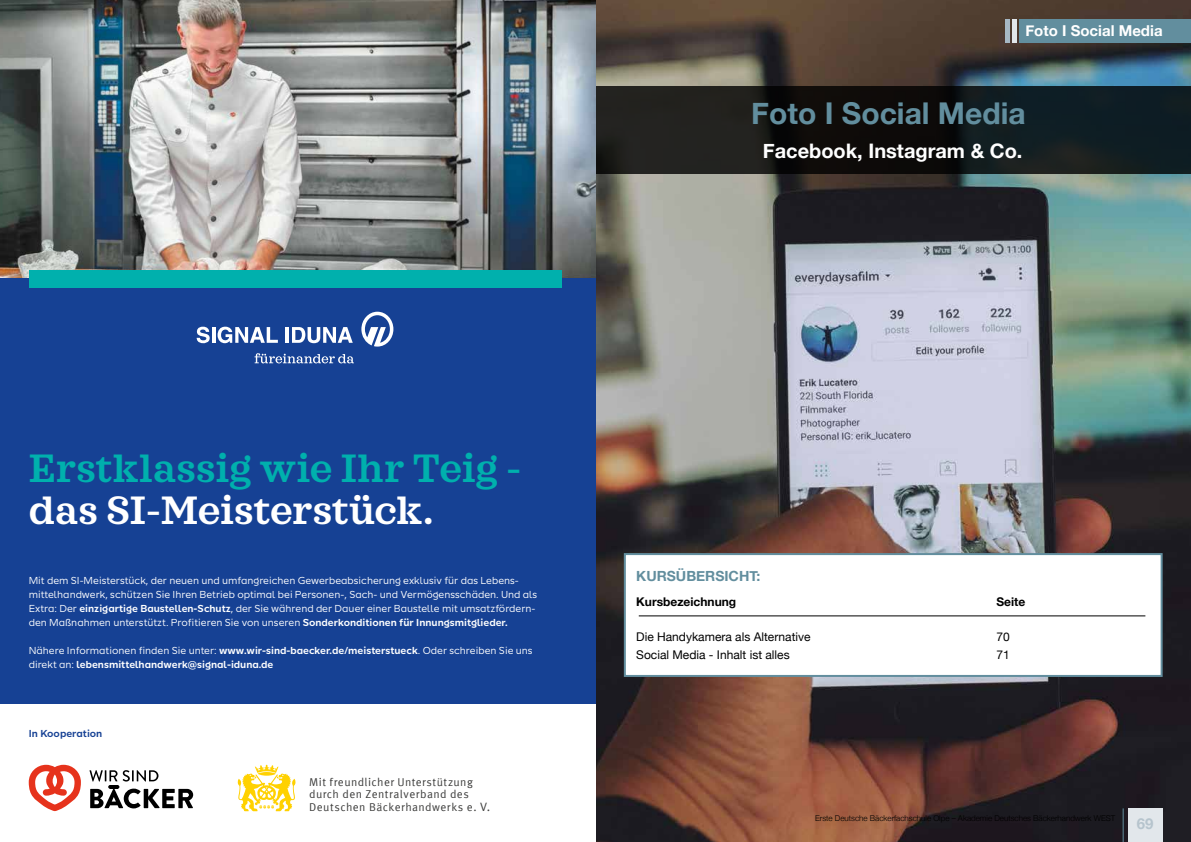
<style>
.page{position:relative;width:1191px;height:842px;background:#fff}
.page>*{position:absolute;margin:0;border:0;box-sizing:border-box;transform-origin:0 0}
.t1{font:600 40.4px "SI Serif";letter-spacing:.005em;color:#00b0ad}
.t2{font:600 40.4px "SI Serif";color:#fff}
.t3{font:700 30px "Helvetica Neue";color:#628e9e}
.t4{font:700 20px "Helvetica Neue";color:#fff}
.t5{font:700 15px "Helvetica Neue";color:#fff}
.t6{font:700 15px "Helvetica Neue";color:#b6c4cd}
.t7{font:700 14px "Helvetica Neue";color:#628e9e}
.t8{font:12px "Helvetica Neue";color:#000}
.t9{font:700 12px "Helvetica Neue";color:#000}
.t10{font:11.4px/12.8px "Meta Offc Pro Norm";letter-spacing:.035em;color:#3c3c3b}
.t11{font:10.1px/14.1px "SI Sans";color:#fff}
.t12{font:600 10.1px/14.1px "SI Sans";color:#fff}
.t13{font:600 10.1px "SI Sans";color:#164194}
.s1{font-weight:600}
.s2{font-weight:400}
.s3{font-size:12.1px}
</style>
<div class="page">
<img style="left:595px;top:0;width:596px;height:842px">
<div style="left:1019px;top:20px;width:172px;height:23px;background:#628e9e"></div>
<div style="left:1012px;top:20px;width:5px;height:23px;background:#e2e7eb"></div>
<div style="left:1005px;top:20px;width:5px;height:23px;background:#a6b8c4"></div>
<div style="left:624px;top:553px;width:538px;height:124px;background:#fff;border:2px solid #628e9e"></div>
<hr style="left:639px;top:615px;width:506px;height:1px;background:#000">
<div style="left:1128px;top:808px;width:34px;height:34px;background:#e2e7eb"></div>
<hr style="left:1122px;top:808px;width:1px;height:34px;background:#628e9e">
<svg style="left:595px;top:86px;width:596px;height:88px;background:#141819"></svg>
<img style="left:0;top:0;width:595px;height:279px">
<svg style="left:89px;top:770px;width:104px;height:38px"></svg>
<svg style="left:29px;top:765px;width:52px;height:46px"></svg>
<svg style="left:238px;top:765px;width:57px;height:46px"></svg>
<div style="left:0;top:279px;width:595px;height:425px;background:#164194"></div>
<div style="left:29px;top:270px;width:532px;height:17px;background:#00b0ad"></div>
<svg style="left:197px;top:327px;width:13px;height:16px"></svg>
<hr style="left:212px;top:327px;width:3px;height:16px;background:#fff">
<svg style="left:217px;top:327px;width:61px;height:16px"></svg>
<hr style="left:285px;top:327px;width:4px;height:16px;background:#fff">
<svg style="left:292px;top:327px;width:61px;height:16px"></svg>
<svg style="left:361px;top:312px;width:32px;height:35px"></svg>
<svg style="left:254px;top:353px;width:100px;height:10px"></svg>
<h3 class="t5" style="left:1025px;top:19px;width:139px">Foto I Social Media</h3>
<h2 class="t3" style="left:751px;top:90px;width:276px">Foto I Social Media</h2>
<h3 class="t4" style="left:763px;top:135px;width:261px">Facebook, Instagram &amp; Co.</h3>
<h1 class="t1" style="left:29px;top:444px;width:495px">Erstklassig wie Ihr Teig -</h1>
<h1 class="t2" style="left:29px;top:486px;width:406px">das SI-Meisterstück.</h1>
<p class="t11" style="left:29px;top:572px;width:510px">Mit dem SI-Meisterstück, der neuen und umfangreichen Gewerbeabsicherung exklusiv für das Lebens&shy;mittelhandwerk, schützen Sie Ihren Betrieb optimal bei Personen-, Sach- und Vermögensschäden. Und als Extra: Der <span class="s1">einzigartige Baustellen-Schutz</span>, der Sie während der Dauer einer Baustelle mit umsatzfördern&shy;den Maßnahmen unterstützt. Profitieren Sie von unseren <span class="s1">Sonderkonditionen für Innungsmitglieder.</span></p>
<p class="t12" style="left:29px;top:643px;width:505px"><span class="s2">Nähere Informationen finden Sie unter:</span> www.wir-sind-baecker.de/meisterstueck<span class="s2">. Oder schreiben Sie uns direkt an:</span> lebensmittelhandwerk@signal-iduna.de</p>
<p class="t13" style="left:29px;top:725px;width:75px">In Kooperation</p>
<p class="t10" style="left:309px;top:774px;width:182px">Mit freundlicher Unterstützung durch den Zentralverband des<br>Deutschen Bäckerhandwerks e. <span class="s3">V.</span></p>
<h3 class="t7" style="left:636px;top:565px;width:125px">KURSÜBERSICHT:</h3>
<p class="t9" style="left:636px;top:592px;width:102px">Kursbezeichnung</p>
<p class="t9" style="left:996px;top:592px;width:30px">Seite</p>
<p class="t8" style="left:636px;top:628px;width:176px">Die Handykamera als Alternative</p>
<p class="t8" style="left:996px;top:628px;width:15px">70</p>
<p class="t8" style="left:636px;top:646px;width:155px">Social Media - Inhalt ist alles</p>
<p class="t8" style="left:996px;top:646px;width:15px">71</p>
<h3 class="t6" style="left:1136px;top:812px;width:18px">69</h3>
</div>
